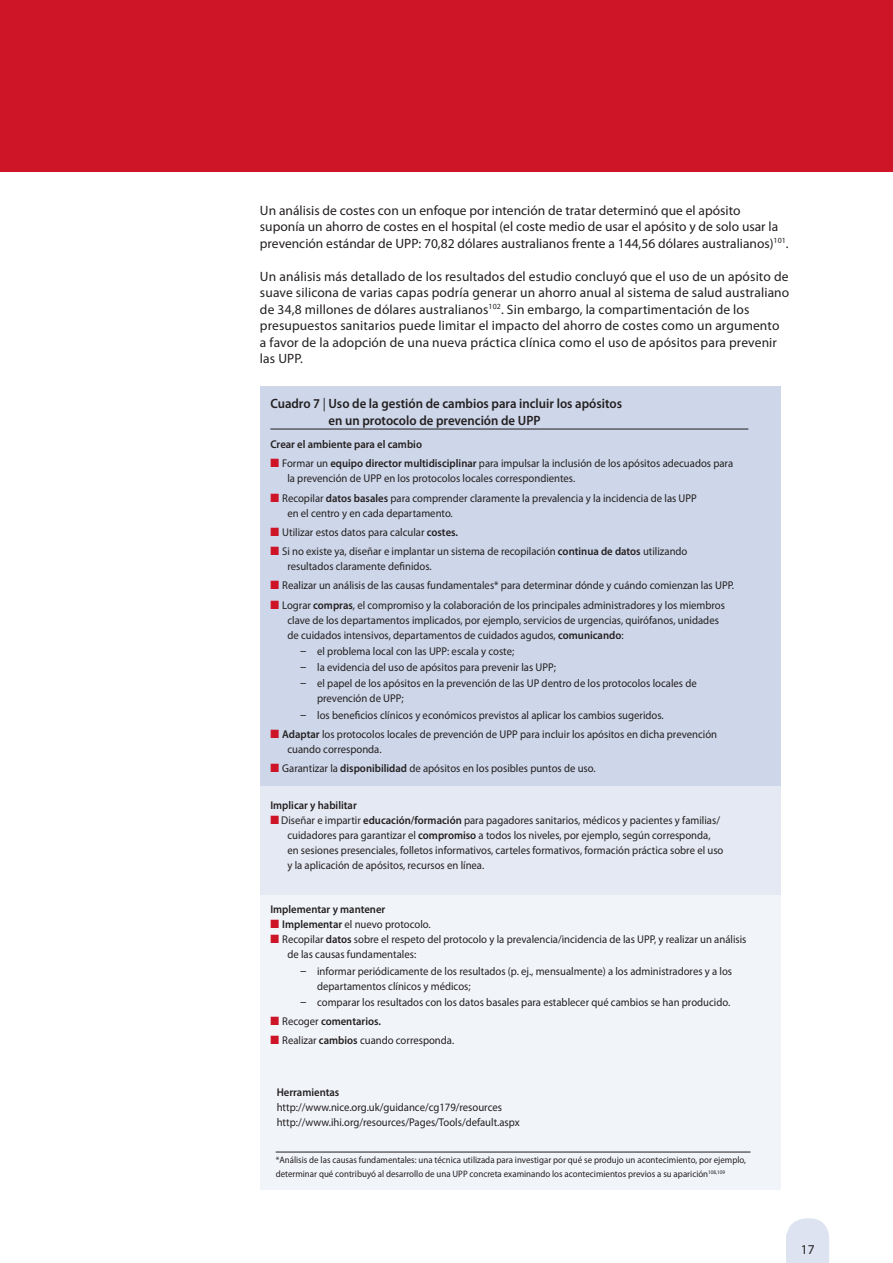
<style>
.page{position:relative;width:893px;height:1263px;background:#fff}
.page>*{position:absolute;margin:0;border:0;box-sizing:border-box;transform-origin:0 0}
.t1{font:13.5px/16.5px "Myriad Pro";letter-spacing:.01em;color:#231f20}
.t2{font:600 13.5px/16.5px "Myriad Pro";color:#231f20;scale:.95 1}
.t3{font:11.25px/15px "Myriad Pro";color:#231f20;scale:.95 1}
.t4{font:600 11.25px "Myriad Pro";color:#231f20;scale:.95 1}
.t5{font:9.3px/13.8px "Myriad Pro";color:#231f20;scale:.95 1}
.s1{font-weight:400}
.s2{color:#cd1527}
.s3{font-weight:600}
.s4{font-size:13.5px}
</style>
<div class="page">
<div style="left:0;top:0;width:893px;height:172px;background:#cd1527"></div>
<svg style="left:787px;top:1218px;width:42px;height:16px"></svg>
<div style="left:786px;top:1234px;width:43px;height:29px;background:#dde3f0"></div>
<div style="left:260px;top:386px;width:521px;height:400px;background:#ced7e9"></div>
<div style="left:260px;top:786px;width:521px;height:109px;background:#e5e9f3"></div>
<div style="left:260px;top:895px;width:521px;height:294px;background:#f1f4f9"></div>
<hr style="left:276px;top:1152px;width:474px;height:1px;background:#231f20">
<hr style="left:270px;top:429px;width:478px;height:1px;background:#231f20">
<p class="t1" style="left:260px;top:202px;width:530px">Un análisis de costes con un enfoque por intención de tratar determinó que el apósito suponía un ahorro de costes en el hospital (el coste medio de usar el apósito y de solo usar la prevención estándar de UPP: 70,82 dólares australianos frente a 144,56 dólares australianos)<sup>101</sup>.</p>
<p class="t1" style="left:260px;top:268px;width:531px">Un análisis más detallado de los resultados del estudio concluyó que el uso de un apósito de suave silicona de varias capas podría generar un ahorro anual al sistema de salud australiano de 34,8 millones de dólares australianos<sup>102</sup>. Sin embargo, la compartimentación de los presupuestos sanitarios puede limitar el impacto del ahorro de costes como un argumento a favor de la adopción de una nueva práctica clínica como el uso de apósitos para prevenir las UPP.</p>
<p class="t2" style="left:329px;top:395px;width:311px;text-indent:-58px">Cuadro 7 <span class="s1">|</span> Uso de la gestión de cambios para incluir los apósitos en un protocolo de prevención de UPP</p>
<p class="t4" style="left:270px;top:437px;width:161px">Crear el ambiente para el cambio</p>
<p class="t3" style="left:287px;top:456px;width:471px;text-indent:-17px"><span class="s2">■</span> Formar un <span class="s3">equipo director multidisciplinar</span> para impulsar la inclusión de los apósitos adecuados para la prevención de UPP en los protocolos locales correspondientes.</p>
<p class="t3" style="left:287px;top:490px;width:433px;text-indent:-17px"><span class="s2">■</span> Recopilar <span class="s3">datos basales</span> para comprender claramente la prevalencia y la incidencia de las UPP en el centro y en cada departamento.</p>
<p class="t3" style="left:270px;top:524px;width:199px"><span class="s2">■</span> Utilizar estos datos para calcular <span class="s3">costes.</span></p>
<p class="t3" style="left:287px;top:544px;width:423px;text-indent:-17px"><span class="s2">■</span> Si no existe ya, diseñar e implantar un sistema de recopilación <span class="s3">continua de datos</span> utilizando resultados claramente definidos.</p>
<p class="t3" style="left:270px;top:578px;width:490px"><span class="s2">■</span> Realizar un análisis de las causas fundamentales* para determinar dónde y cuándo comienzan las UPP.</p>
<p class="t3" style="left:287px;top:597px;width:462px;text-indent:-17px"><span class="s2">■</span> Lograr <span class="s3">compras</span>, el compromiso y la colaboración de los principales administradores y los miembros clave de los departamentos implicados, por ejemplo, servicios de urgencias, quirófanos, unidades de cuidados intensivos, departamentos de cuidados agudos, <span class="s3">comunicando</span>:</p>
<p class="t3" style="left:300px;top:643px;width:227px"><span class="s4">–</span> el problema local con las UPP: escala y coste;</p>
<p class="t3" style="left:300px;top:660px;width:271px"><span class="s4">–</span> la evidencia del uso de apósitos para prevenir las UPP;</p>
<p class="t3" style="left:317px;top:676px;width:401px;text-indent:-17px"><span class="s4">–</span> el papel de los apósitos en la prevención de las UP dentro de los protocolos locales de prevención de UPP;</p>
<p class="t3" style="left:300px;top:707px;width:384px"><span class="s4">–</span> los beneficios clínicos y económicos previstos al aplicar los cambios sugeridos.</p>
<p class="t3" style="left:287px;top:726px;width:454px;text-indent:-17px"><span class="s2">■</span> <span class="s3">Adaptar</span> los protocolos locales de prevención de UPP para incluir los apósitos en dicha prevención cuando corresponda.</p>
<p class="t3" style="left:270px;top:761px;width:344px"><span class="s2">■</span> Garantizar la <span class="s3">disponibilidad</span> de apósitos en los posibles puntos de uso.</p>
<p class="t4" style="left:270px;top:798px;width:93px">Implicar y habilitar</p>
<p class="t3" style="left:287px;top:812px;width:460px;text-indent:-17px"><span class="s2">■</span> Diseñar e impartir <span class="s3">educación/formación</span> para pagadores sanitarios, médicos y pacientes y familias/ cuidadores para garantizar el <span class="s3">compromiso</span> a todos los niveles, por ejemplo, según corresponda, en sesiones presenciales, folletos informativos, carteles formativos, formación práctica sobre el uso y la aplicación de apósitos, recursos en línea.</p>
<p class="t4" style="left:270px;top:902px;width:123px">Implementar y mantener</p>
<p class="t3" style="left:270px;top:917px;width:170px"><span class="s2">■</span> <span class="s3">Implementar</span> el nuevo protocolo.</p>
<p class="t3" style="left:287px;top:932px;width:485px;text-indent:-17px"><span class="s2">■</span> Recopilar <span class="s3">datos</span> sobre el respeto del protocolo y la prevalencia/incidencia de las UPP, y realizar un análisis de las causas fundamentales:</p>
<p class="t3" style="left:317px;top:963px;width:438px;text-indent:-17px"><span class="s4">–</span> informar periódicamente de los resultados (p. ej., mensualmente) a los administradores y a los departamentos clínicos y médicos;</p>
<p class="t3" style="left:300px;top:994px;width:454px"><span class="s4">–</span> comparar los resultados con los datos basales para establecer qué cambios se han producido.</p>
<p class="t4" style="left:270px;top:1014px;width:118px"><span class="s2">■</span> <span class="s1">Recoger</span> comentarios.</p>
<p class="t3" style="left:270px;top:1033px;width:195px"><span class="s2">■</span> Realizar <span class="s3">cambios</span> cuando corresponda.</p>
<p class="t4" style="left:277px;top:1085px;width:67px">Herramientas</p>
<p class="t3" style="left:277px;top:1099px;width:257px">http://www.nice.org.uk/guidance/cg179/resources http://www.ihi.org/resources/Pages/Tools/default.aspx</p>
<p class="t5" style="left:276px;top:1153px;width:497px">*Análisis de las causas fundamentales: una técnica utilizada para investigar por qué se produjo un acontecimiento, por ejemplo, determinar qué contribuyó al desarrollo de una UPP concreta examinando los acontecimientos previos a su aparición<sup>108,109</sup></p>
<p class="t1" style="left:801px;top:1241px;width:15px">17</p>
</div>
